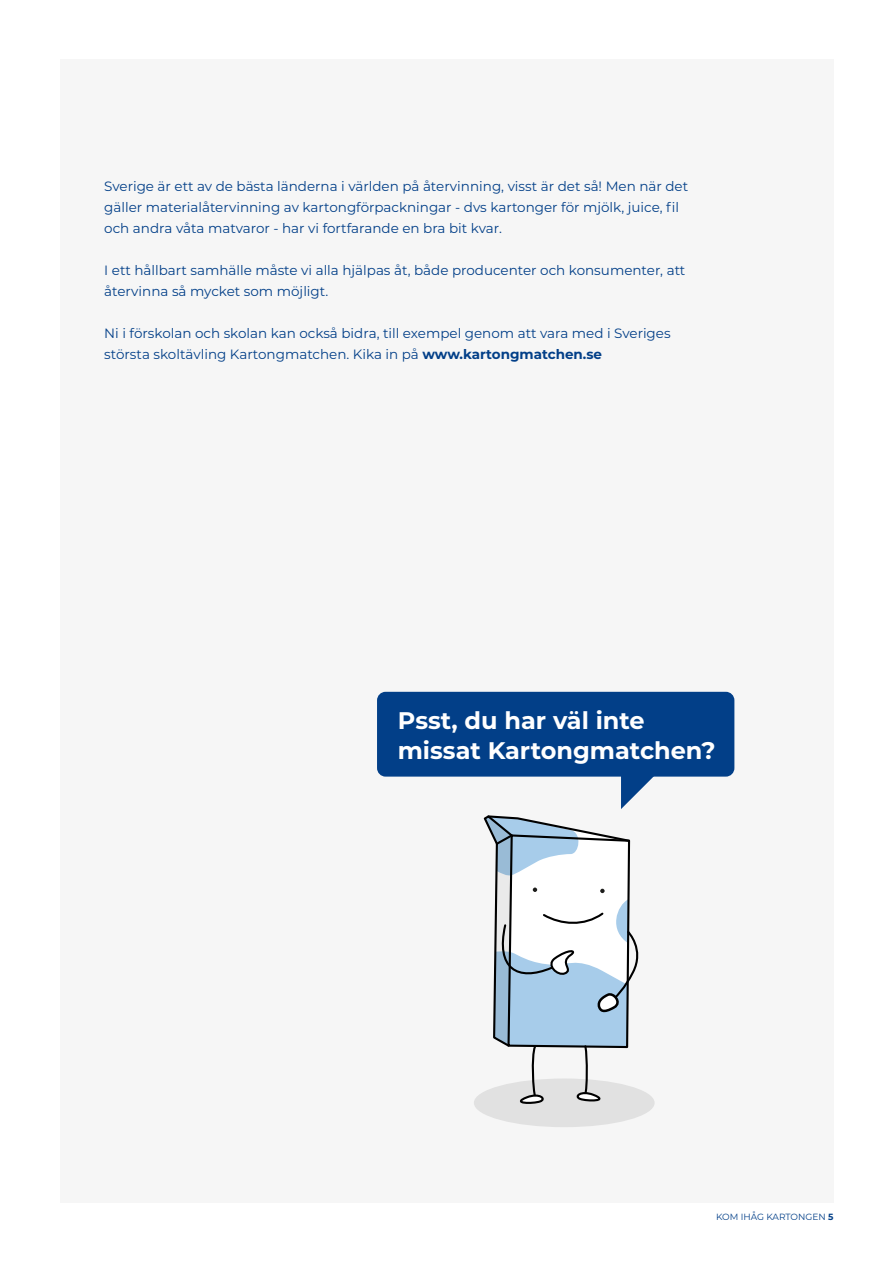
<style>
.page{position:relative;width:893px;height:1263px;background:#fff}
.page>*{position:absolute;margin:0;border:0;box-sizing:border-box;transform-origin:0 0}
.t1{font:700 24px/30px "Montserrat";color:#fff}
.t2{font:13.5px/21px "Montserrat";color:#023f88}
.t3{font:9px "Montserrat";color:#023f88}
.s1{font-weight:700}
</style>
<div class="page">
<div style="left:60px;top:60px;width:773px;height:1143px;background:#f6f6f6"></div>
<div style="left:474px;top:1078px;width:181px;height:49px;background:#e1e1e1;border-radius:50%"></div>
<div style="left:377px;top:692px;width:357px;height:85px;background:#023f88;border-radius:9px"></div>
<svg style="left:482px;top:776px;width:181px;height:329px"></svg>
<p class="t2" style="left:104px;top:175px;width:585px">Sverige är ett av de bästa länderna i världen på återvinning, visst är det så! Men när det gäller materialåtervinning av kartongförpackningar - dvs kartonger för mjölk, juice, fil och andra våta matvaror - har vi fortfarande en bra bit kvar.</p>
<p class="t2" style="left:104px;top:259px;width:583px">I ett hållbart samhälle måste vi alla hjälpas åt, både producenter och konsumenter, att återvinna så mycket som möjligt.</p>
<p class="t2" style="left:104px;top:322px;width:568px">Ni i förskolan och skolan kan också bidra, till exempel genom att vara med i Sveriges största skoltävling Kartongmatchen. Kika in på <span class="s1">www.kartongmatchen.se</span></p>
<p class="t1" style="left:398px;top:704px;width:319px">Psst, du har väl inte missat Kartongmatchen?</p>
<p class="t3" style="left:716px;top:1210px;width:119px">KOM IHÅG KARTONGEN <span class="s1">5</span></p>
</div>
